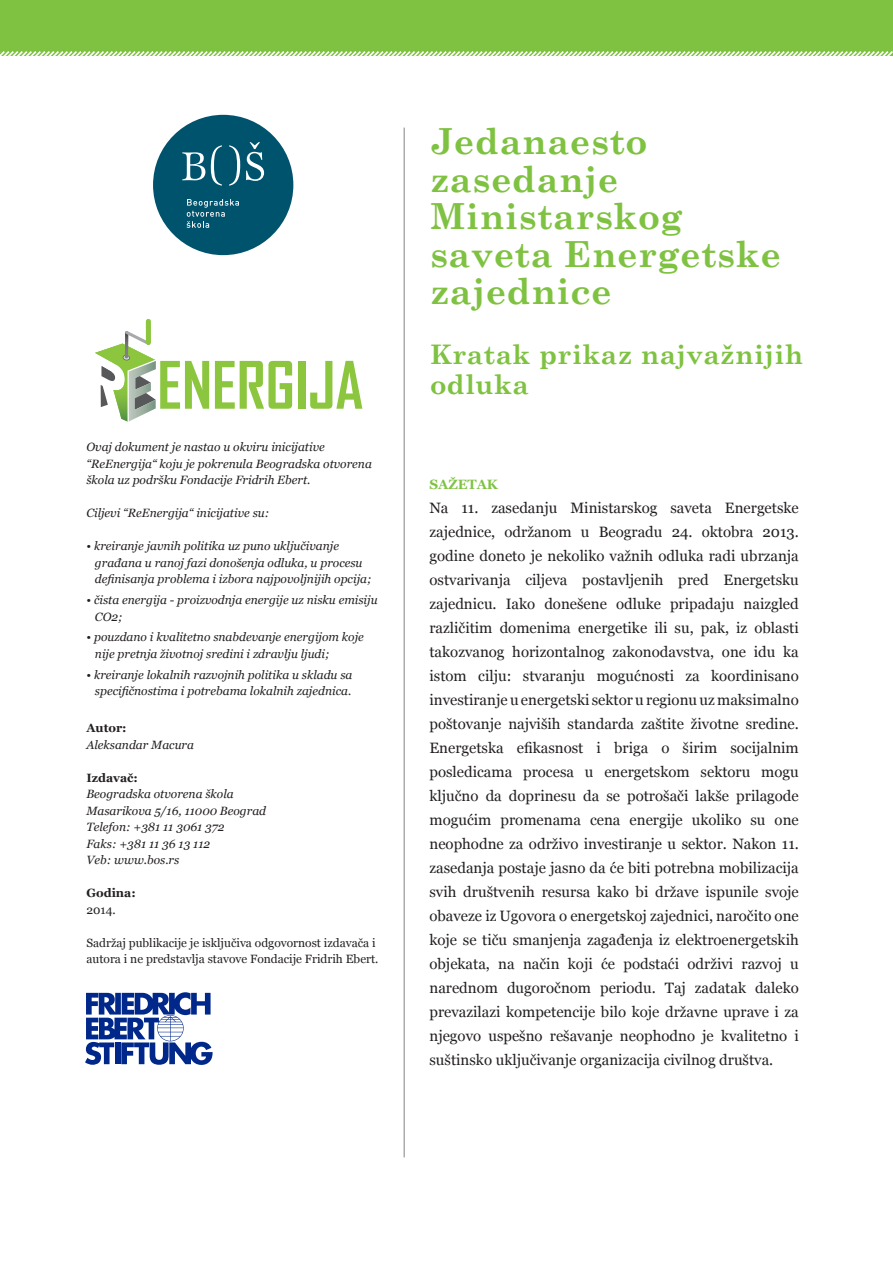
<style>
.page{position:relative;width:893px;height:1263px;background:#fff}
.page>*{position:absolute;margin:0;border:0;box-sizing:border-box;transform-origin:0 0}
.t1{font:700 62.55px "Agency FB";color:#8bc63e}
.t2{font:700 36px/37.5px "Century Schoolbook";letter-spacing:.015em;color:#7fc241}
.t3{font:700 27px/30px "Century Schoolbook";letter-spacing:.015em;color:#7fc241}
.t4{font:15px/24px "Georgia";color:#231f20;text-align:justify}
.t5{font:700 13.5px "Georgia";color:#7fc241}
.t6{font:italic 12px/16.5px "Georgia";color:#231f20}
.t7{font:12px/16.5px "Georgia";color:#231f20}
.t8{font:700 12px "Georgia";color:#231f20}
</style>
<div class="page">
<div style="left:0;top:0;width:893px;height:55px;background:#7fc241"></div>
<svg style="left:0;top:51px;width:893px;height:5px"></svg>
<hr style="left:404px;top:128px;width:1px;height:1029px;background:#808285">
<div style="left:146px;top:319px;width:5px;height:26px;background:#8bc63e;border-radius:3px"></div>
<svg style="left:95px;top:331px;width:61px;height:91px"></svg>
<div style="left:153px;top:115px;width:140px;height:140px;background:#00536d;border-radius:50%"></div>
<svg style="left:186px;top:199px;width:53px;height:29px"></svg>
<svg style="left:182px;top:152px;width:23px;height:28px"></svg>
<svg style="left:211px;top:145px;width:11px;height:41px"></svg>
<svg style="left:229px;top:145px;width:11px;height:41px"></svg>
<svg style="left:246px;top:142px;width:18px;height:39px"></svg>
<svg style="left:85px;top:992px;width:128px;height:73px"></svg>
<h1 class="t1" style="left:157px;top:346px;width:208px">ENERGIJA</h1>
<p class="t6" style="left:86px;top:439px;width:287px">Ovaj dokument je nastao u okviru inicijative “ReEnergija“ koju je pokrenula Beogradska otvorena škola uz podršku Fondacije Fridrih Ebert.</p>
<p class="t6" style="left:86px;top:505px;width:184px">Ciljevi “ReEnergija“ inicijative su:</p>
<p class="t6" style="left:95px;top:538px;width:278px;text-indent:-9px">• kreiranje javnih politika uz puno uključivanje građana u ranoj fazi donošenja odluka, u procesu definisanja problema i izbora najpovoljnijih opcija;</p>
<p class="t6" style="left:95px;top:592px;width:284px;text-indent:-9px">• čista energija - proizvodnja energije uz nisku emisiju<br>CO2;</p>
<p class="t6" style="left:95px;top:629px;width:270px;text-indent:-9px">• pouzdano i kvalitetno snabdevanje energijom koje nije pretnja životnoj sredini i zdravlju ljudi;</p>
<p class="t6" style="left:86px;top:666px;width:267px;text-align:right">• kreiranje lokalnih razvojnih politika u skladu sa specifičnostima i potrebama lokalnih zajednica.</p>
<p class="t8" style="left:86px;top:720px;width:42px">Autor:</p>
<p class="t6" style="left:86px;top:737px;width:109px">Aleksandar Macura</p>
<p class="t8" style="left:86px;top:770px;width:53px">Izdavač:</p>
<p class="t6" style="left:86px;top:786px;width:149px">Beogradska otvorena škola</p>
<p class="t6" style="left:86px;top:803px;width:181px">Masarikova 5/16, 11000 Beograd</p>
<p class="t6" style="left:86px;top:819px;width:140px">Telefon: +381 11 3061 372</p>
<p class="t6" style="left:86px;top:836px;width:125px">Faks: +381 11 36 13 112</p>
<p class="t6" style="left:86px;top:852px;width:94px">Veb: www.bos.rs</p>
<p class="t8" style="left:86px;top:885px;width:51px">Godina:</p>
<p class="t7" style="left:86px;top:902px;width:31px">2014.</p>
<p class="t7" style="left:86px;top:935px;width:293px">Sadržaj publikacije je isključiva odgovornost izdavača i autora i ne predstavlja stavove Fondacije Fridrih Ebert.</p>
<p class="t2" style="left:430px;top:121px;width:352px">Jedanaesto zasedanje<br>Ministarskog saveta Energetske zajednice</p>
<p class="t3" style="left:430px;top:338px;width:375px">Kratak prikaz najvažnijih odluka</p>
<p class="t5" style="left:429px;top:476px;width:70px">SAŽETAK</p>
<p class="t4" style="left:429px;top:496px;width:371px">Na 11. zasedanju Ministarskog saveta Energetske zajednice, održanom u Beogradu 24. oktobra 2013. godine doneto je nekoliko važnih odluka radi ubrzanja ostvarivanja ciljeva postavljenih pred Energetsku zajednicu. Iako donešene odluke pripadaju naizgled različitim domenima energetike ili su, pak, iz oblasti takozvanog horizontalnog zakonodavstva, one idu ka istom cilju: stvaranju mogućnosti za koordinisano investiranje u energetski sektor u regionu uz maksimalno poštovanje najviših standarda zaštite životne sredine.<br>Energetska efikasnost i briga o širim socijalnim posledicama procesa u energetskom sektoru mogu ključno da doprinesu da se potrošači lakše prilagode mogućim promenama cena energije ukoliko su one neophodne za održivo investiranje u sektor. Nakon 11. zasedanja postaje jasno da će biti potrebna mobilizacija svih društvenih resursa kako bi države ispunile svoje obaveze iz Ugovora o energetskoj zajednici, naročito one koje se tiču smanjenja zagađenja iz elektroenergetskih objekata, na način koji će podstaći održivi razvoj u narednom dugoročnom periodu. Taj zadatak daleko prevazilazi kompetencije bilo koje državne uprave i za njegovo uspešno rešavanje neophodno je kvalitetno i suštinsko uključivanje organizacija civilnog društva.</p>
</div>
